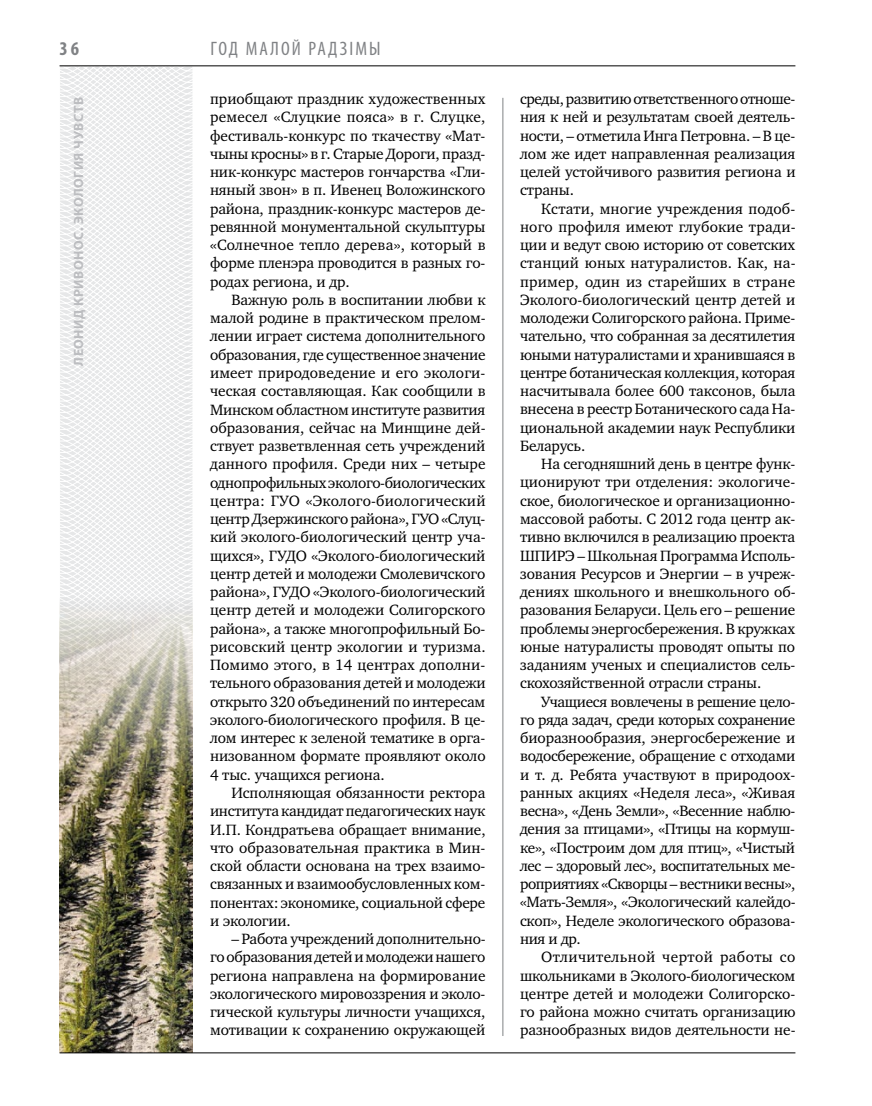
<style>
.page{position:relative;width:872px;height:1106px;background:#fff}
.page>*{position:absolute;margin:0;border:0;box-sizing:border-box;transform-origin:0 0}
.t1{font:condensed 19.5px "Myriad Pro";letter-spacing:.11em;color:#808285}
.t2{font:700 condensed 19.5px "Myriad Pro";color:#808285}
.t3{font:15.3px/18.3px "Charter C";letter-spacing:-.01em;color:#000;text-align:justify}
.t4{font:700 13.5px "Myriad Pro";letter-spacing:.04em;color:#bcbdc0}
</style>
<div class="page">
<svg style="left:59px;top:65px;width:192px;height:989px"></svg>
<hr style="left:502px;top:98px;width:1px;height:938px;background:#808285">
<hr style="left:60px;top:65px;width:735px;height:1px;background:#000">
<img style="left:60px;top:597px;width:133px;height:455px">
<hr style="left:60px;top:1052px;width:735px;height:1px;background:#000">
<p class="t2" style="left:60px;top:37px;width:21px">36</p>
<p class="t4" style="left:70px;top:366px;width:268px;rotate:-90deg">Леонид КРИВОНОС. Экология чувств</p>
<p class="t1" style="left:210px;top:37px;width:172px">Год малой радзімы</p>
<p class="t3" style="left:210px;top:90px;width:277px;text-align:left">приобщают праздник художественных ремесел «Слуцкие пояса» в г. Слуцке, фестиваль-конкурс по ткачеству «Мат&shy;чыны кросны» в г. Старые Дороги, празд-- ник-конкурс мастеров гончарства «Гли&shy;няный звон» в п. Ивенец Воложинского района, праздник-конкурс мастеров де&shy;ревянной монументальной скульптуры «Солнечное тепло дерева», который в форме пленэра проводится в разных го&shy;родах региона, и др.</p>
<p class="t3" style="left:210px;top:291px;width:277px;text-indent:21px">Важную роль в воспитании любви к малой родине в практическом прелом&shy;лении играет система дополнительного образования, где существенное значение имеет природоведение и его экологи&shy;ческая составляющая. Как сообщили в Минском областном институте развития образования, сейчас на Минщине дей&shy;ствует разветвленная сеть учреждений данного профиля. Среди них – четыре однопрофильных эколого-биологических центра: ГУО «Эколого-биологический центр Дзержинского района», ГУО «Слуц&shy;кий эколого-биологический центр уча&shy;щихся», ГУДО «Эколого-биологический центр детей и молодежи Смолевичского района», ГУДО «Эколого-биологический центр детей и молодежи Солигорского района», а также многопрофильный Бо&shy;рисовский центр экологии и туризма.<br>Помимо этого, в 14 центрах дополни&shy;тельного образования детей и молодежи открыто 320 объединений по интересам эколого-биологического профиля. В це&shy;лом интерес к зеленой тематике в орга&shy;низованном формате проявляют около 4 тыс. учащихся региона.</p>
<p class="t3" style="left:210px;top:784px;width:277px;text-indent:21px">Исполняющая обязанности ректора института кандидат педагогических наук И.П. Кондратьева обращает внимание, что образовательная практика в Мин&shy;ской области основана на трех взаимо&shy;связанных и взаимообусловленных ком&shy;понентах: экономике, социальной сфере и экологии.</p>
<p class="t3" style="left:210px;top:930px;width:277px;text-indent:21px">– Работа учреждений дополнительно&shy;го образования детей и молодежи нашего региона направлена на формирование экологического мировоззрения и эколо&shy;гической культуры личности учащихся, мотивации к сохранению окружающей</p>
<p class="t3" style="left:520px;top:90px;width:277px">среды, развитию ответственного отноше&shy;ния к ней и результатам своей деятель&shy;ности, – отметила Инга Петровна. – В це&shy;лом же идет направленная реализация целей устойчивого развития региона и страны.</p>
<p class="t3" style="left:520px;top:199px;width:277px;text-indent:21px">Кстати, многие учреждения подоб&shy;ного профиля имеют глубокие тради&shy;ции и ведут свою историю от советских станций юных натуралистов. Как, на&shy;пример, один из старейших в стране Эколого-биологический центр детей и молодежи Солигорского района. Приме&shy;чательно, что собранная за десятилетия юными натуралистами и хранившаяся в центре ботаническая коллекция, которая насчитывала более 600 таксонов, была внесена в реестр Ботанического сада На&shy;циональной академии наук Республики Беларусь.</p>
<p class="t3" style="left:520px;top:455px;width:277px;text-indent:21px">На сегодняшний день в центре функ&shy;ционируют три отделения: экологиче&shy;ское, биологическое и организационно&shy;массовой работы. С 2012 года центр ак&shy;тивно включился в реализацию проекта ШПИРЭ – Школьная Программа Исполь&shy;зования Ресурсов и Энергии – в учреж&shy;дениях школьного и внешкольного об&shy;разования Беларуси. Цель его – решение проблемы энергосбережения. В кружках юные натуралисты проводят опыты по заданиям ученых и специалистов сель&shy;скохозяйственной отрасли страны.</p>
<p class="t3" style="left:520px;top:692px;width:277px;text-indent:21px">Учащиеся вовлечены в решение цело&shy;го ряда задач, среди которых сохранение биоразнообразия, энергосбережение и водосбережение, обращение с отходами и т. д. Ребята участвуют в природоох&shy;ранных акциях «Неделя леса», «Живая весна», «День Земли», «Весенние наблю&shy;дения за птицами», «Птицы на кормуш&shy;ке», «Построим дом для птиц», «Чистый лес – здоровый лес», воспитательных ме&shy;роприятиях «Скворцы – вестники весны», «Мать-Земля», «Экологический калейдо&shy;скоп», Неделе экологического образова&shy;ния и др.</p>
<p class="t3" style="left:520px;top:948px;width:277px;text-indent:21px">Отличительной чертой работы со школьниками в Эколого-биологическом центре детей и молодежи Солигорско&shy;го района можно считать организацию разнообразных видов деятельности не-</p>
</div>
